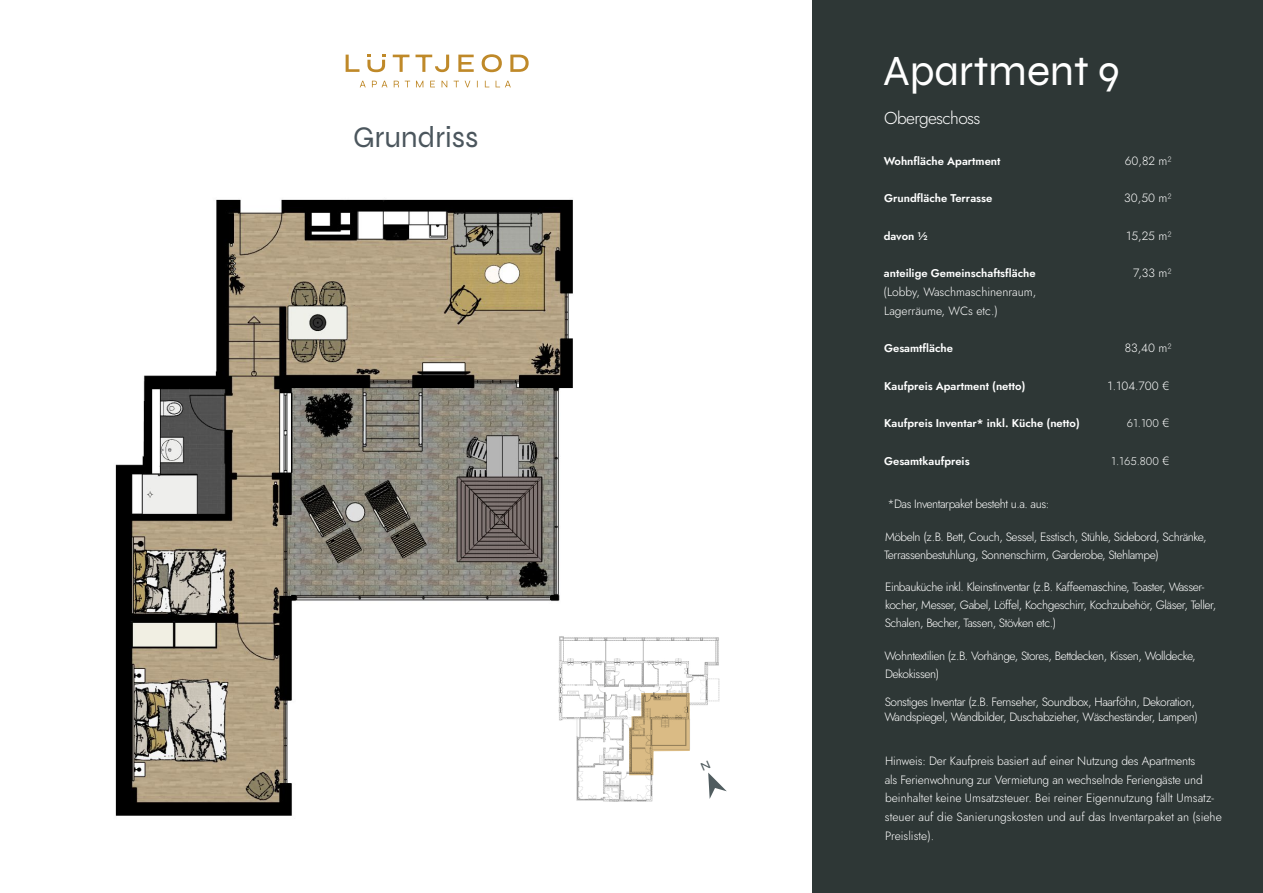
<style>
.page{position:relative;width:1263px;height:893px;background:#fff}
.page>*{position:absolute;margin:0;border:0;box-sizing:border-box;transform-origin:0 0}
.t1{font:43.05px "Syne";color:#fff}
.t2{font:30px "Syne";color:#4b565d}
.t3{font:300 17.25px "Jost";letter-spacing:-.035em;color:#fff}
.t4{font:300 12px/18px "Jost";letter-spacing:-.035em;color:#fff}
.t5{font:300 12px/18.8px "Jost";color:#fff}
.t6{font:600 11.25px "Jost";color:#fff}
.t7{font:300 11.25px "Jost";color:#fff}
.s1{font-size:12px}
</style>
<div class="page">
<svg style="left:360px;top:81px;width:151px;height:6px"></svg>
<svg style="left:346px;top:54px;width:183px;height:18px"></svg>
<div style="left:813px;top:0;width:450px;height:893px;background:#2e3736"></div>
<img style="left:115px;top:199px;width:458px;height:617px">
<img style="left:554px;top:631px;width:166px;height:171px">
<svg style="left:627px;top:691px;width:64px;height:86px"></svg>
<svg style="left:701px;top:761px;width:26px;height:38px"></svg>
<h2 class="t2" style="left:353px;top:118px;width:127px">Grundriss</h2>
<h1 class="t1" style="left:883px;top:44px;width:238px">Apartment 9</h1>
<h3 class="t3" style="left:884px;top:107px;width:98px">Obergeschoss</h3>
<p class="t6" style="left:884px;top:153px;width:118px">Wohnfläche Apartment</p>
<p class="t4" style="left:1125px;top:152px;width:48px">60,82 m²</p>
<p class="t6" style="left:884px;top:191px;width:110px">Grundfläche Terrasse</p>
<p class="t4" style="left:1124px;top:189px;width:49px">30,50 m²</p>
<p class="t6" style="left:884px;top:228px;width:45px">davon ½</p>
<p class="t4" style="left:1126px;top:227px;width:47px">15,25 m²</p>
<p class="t6" style="left:884px;top:266px;width:153px">anteilige Gemeinschaftsfläche</p>
<p class="t4" style="left:1133px;top:264px;width:40px">7,33 m²</p>
<p class="t5" style="left:884px;top:283px;width:154px">(Lobby, Waschmaschinenraum,<br>Lagerräume, WCs etc.)</p>
<p class="t6" style="left:884px;top:341px;width:70px">Gesamtfläche</p>
<p class="t4" style="left:1125px;top:339px;width:48px">83,40 m²</p>
<p class="t6" style="left:884px;top:378px;width:143px">Kaufpreis Apartment (netto)</p>
<p class="t4" style="left:1107px;top:377px;width:64px">1.104.700 €</p>
<p class="t6" style="left:884px;top:416px;width:197px">Kaufpreis Inventar* inkl. Küche (netto)</p>
<p class="t7" style="left:1127px;top:416px;width:45px">61.100 <span class="s1">€</span></p>
<p class="t6" style="left:884px;top:453px;width:87px">Gesamtkaufpreis</p>
<p class="t7" style="left:1111px;top:453px;width:60px">1.165.800 <span class="s1">€</span></p>
<p class="t4" style="left:887px;top:495px;width:163px">*Das Inventarpaket besteht u.a. aus:</p>
<p class="t4" style="left:884px;top:528px;width:324px">Möbeln (z.B. Bett, Couch, Sessel, Esstisch, Stühle, Sidebord, Schränke,<br>Terrassenbestuhlung, Sonnenschirm, Garderobe, Stehlampe)</p>
<p class="t4" style="left:885px;top:578px;width:333px">Einbauküche inkl. Kleinstinventar (z.B. Kaffeemaschine, Toaster, Wasser&shy;kocher, Messer, Gabel, Löffel, Kochgeschirr, Kochzubehör, Gläser, Teller,<br>Schalen, Becher, Tassen, Stövken etc.)</p>
<p class="t4" style="left:885px;top:647px;width:313px">Wohntextilien (z.B. Vorhänge, Stores, Bettdecken, Kissen, Wolldecke,<br>Dekokissen)</p>
<p class="t4" style="left:884px;top:695px;width:315px;line-height:14.4px">Sonstiges Inventar (z.B. Fernseher, Soundbox, Haarföhn, Dekoration,<br>Wandspiegel, Wandbilder, Duschabzieher, Wäscheständer, Lampen)</p>
<p class="t5" style="left:885px;top:751px;width:339px">Hinweis: Der Kaufpreis basiert auf einer Nutzung des Apartments<br>als Ferienwohnung zur Vermietung an wechselnde Feriengäste und beinhaltet keine Umsatzsteuer. Bei reiner Eigennutzung fällt Umsatz&shy;steuer auf die Sanierungskosten und auf das Inventarpaket an (siehe Preisliste).</p>
</div>
